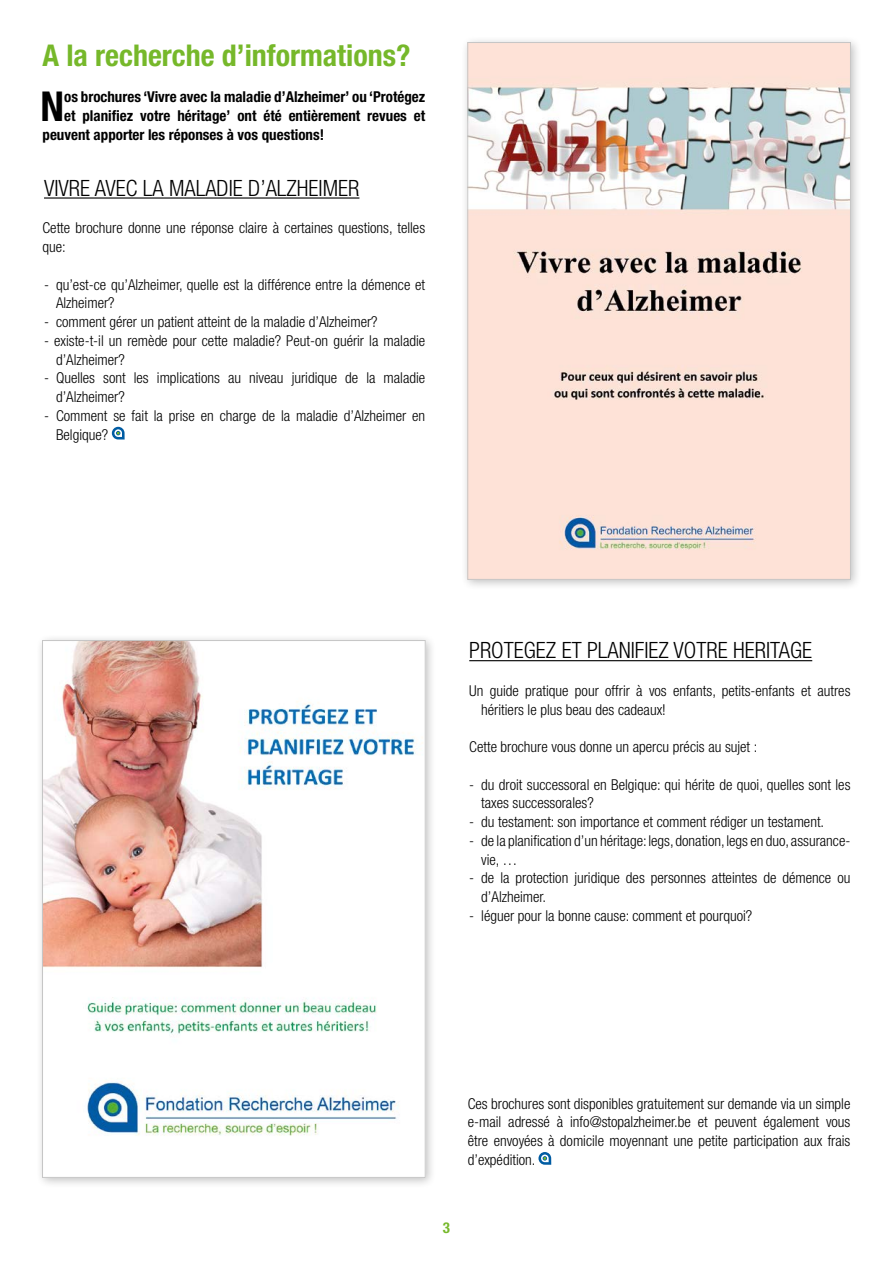
<style>
.page{position:relative;width:893px;height:1263px;background:#fff}
.page>*{position:absolute;margin:0;border:0;box-sizing:border-box;transform-origin:0 0}
.t1{font:700 condensed 41.25px "Helvetica Neue";color:#000}
.t2{font:700 condensed 30px "Helvetica Neue";color:#76b82a}
.t3{font:300 condensed 22.5px "Helvetica Neue";color:#000}
.t4{font:300 condensed 15px/18.8px "Helvetica Neue";color:#000}
.t5{font:700 condensed 15px "Helvetica Neue";color:#000}
.t6{font:700 condensed 15px "Helvetica Neue";color:#76b82a}
</style>
<div class="page">
<hr style="left:44px;top:197px;width:315px;height:2px;background:#000">
<svg style="left:112px;top:427px;width:13px;height:12px"></svg>
<hr style="left:469px;top:660px;width:343px;height:1px;background:#000">
<svg style="left:538px;top:1152px;width:13px;height:13px"></svg>
<div style="left:460px;top:35px;width:402px;height:556px;background:#000;opacity:.25"></div>
<img style="left:469px;top:44px;width:380px;height:534px">
<div style="left:36px;top:633px;width:401px;height:556px;background:#000;opacity:.25"></div>
<img style="left:44px;top:642px;width:379px;height:533px">
<h2 class="t2" style="left:43px;top:37px;width:370px">A la recherche d’informations?</h2>
<h1 class="t1" style="left:40px;top:81px;width:25px">N</h1>
<p class="t5" style="left:64px;top:88px;width:363px">os brochures ‘Vivre avec la maladie d’Alzheimer’ ou ‘Protégez</p>
<p class="t5" style="left:64px;top:106px;width:363px">et planifiez votre héritage’ ont été entièrement revues et</p>
<p class="t5" style="left:43px;top:125px;width:283px">peuvent apporter les réponses à vos questions!</p>
<h3 class="t3" style="left:44px;top:175px;width:317px">VIVRE AVEC LA MALADIE D’ALZHEIMER</h3>
<p class="t4" style="left:43px;top:218px;width:384px">Cette brochure donne une réponse claire à certaines questions, telles que:</p>
<p class="t4" style="left:56px;top:275px;width:371px;text-indent:-12px">- qu’est-ce qu’Alzheimer, quelle est la différence entre la démence et<br>Alzheimer?</p>
<p class="t4" style="left:44px;top:312px;width:335px">- comment gérer un patient atteint de la maladie d’Alzheimer?</p>
<p class="t4" style="left:56px;top:331px;width:371px;text-indent:-12px">- existe-t-il un remède pour cette maladie? Peut-on guérir la maladie d’Alzheimer?</p>
<p class="t4" style="left:56px;top:368px;width:371px;text-indent:-12px">- Quelles sont les implications au niveau juridique de la maladie d’Alzheimer?</p>
<p class="t4" style="left:56px;top:406px;width:371px;text-indent:-12px">- Comment se fait la prise en charge de la maladie d’Alzheimer en<br>Belgique?</p>
<h3 class="t3" style="left:469px;top:638px;width:344px">PROTEGEZ ET PLANIFIEZ VOTRE HERITAGE</h3>
<p class="t4" style="left:481px;top:681px;width:371px;text-indent:-12px">Un guide pratique pour offrir à vos enfants, petits-enfants et autres héritiers le plus beau des cadeaux!</p>
<p class="t4" style="left:469px;top:737px;width:290px">Cette brochure vous donne un apercu précis au sujet :</p>
<p class="t4" style="left:481px;top:775px;width:371px;text-indent:-12px">- du droit successoral en Belgique: qui hérite de quoi, quelles sont les taxes successorales?</p>
<p class="t4" style="left:469px;top:812px;width:356px">- du testament: son importance et comment rédiger un testament.</p>
<p class="t4" style="left:481px;top:831px;width:371px;text-indent:-12px">- de la planification d’un héritage: legs, donation, legs en duo, assurance&shy;vie, …</p>
<p class="t4" style="left:481px;top:869px;width:371px;text-indent:-12px">- de la protection juridique des personnes atteintes de démence ou d’Alzheimer.</p>
<p class="t4" style="left:469px;top:906px;width:284px">- léguer pour la bonne cause: comment et pourquoi?</p>
<p class="t4" style="left:468px;top:1094px;width:384px;text-align:justify">Ces brochures sont disponibles gratuitement sur demande via un simple e-mail adressé à info@stopalzheimer.be et peuvent également vous être envoyées à domicile moyennant une petite participation aux frais d’expédition.</p>
<p class="t6" style="left:443px;top:1218px;width:9px">3</p>
</div>
